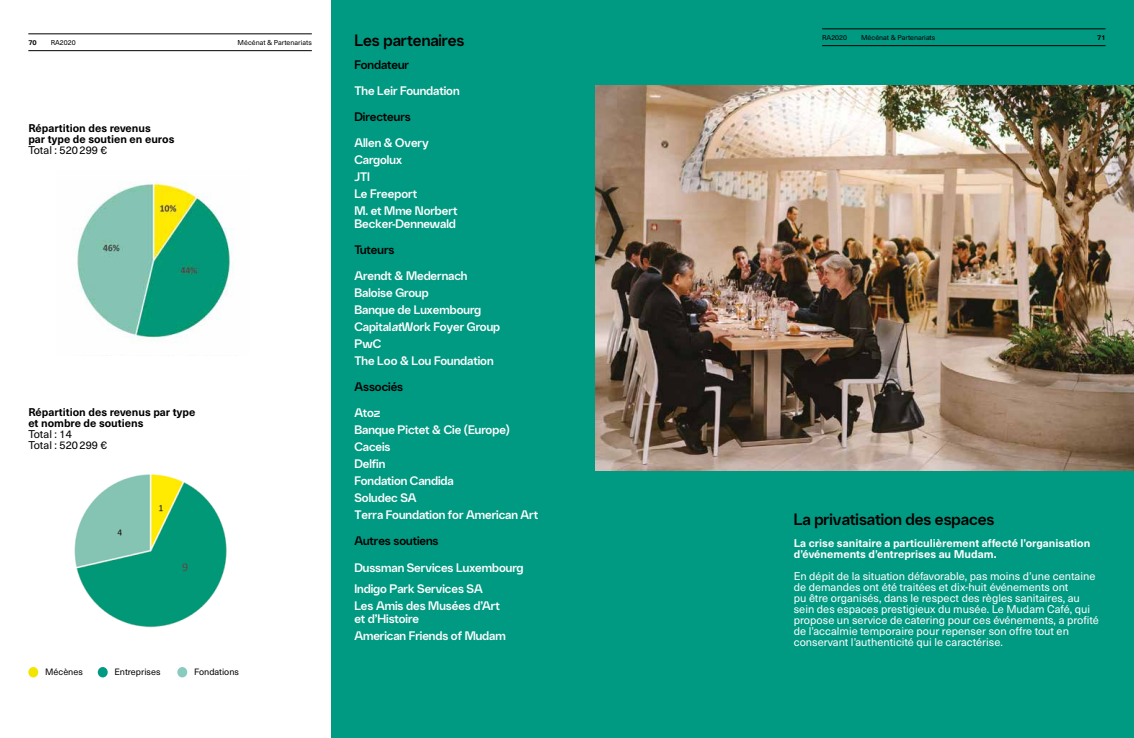
<style>
.page{position:relative;width:1134px;height:738px;background:#fff}
.page>*{position:absolute;margin:0;border:0;box-sizing:border-box;transform-origin:0 0}
.t1{font:500 16px "Mudam";color:#000}
.t2{font:500 12px/17px "Mudam";color:#fff}
.t3{font:500 12px "Mudam";color:#000}
.t4{font:11px/11px "Neue Haas Unica Pro";color:#fff}
.t5{font:700 11px/11px "Neue Haas Unica Pro";color:#000}
.t6{font:700 11px/11px "Neue Haas Unica Pro";color:#fff}
.t7{font:11px/11px "Neue Haas Unica Pro";color:#000}
.t8{font:9px "Neue Haas Unica Pro";color:#000}
.t9{font:7px "Neue Haas Unica Pro";color:#000}
.t10{font:700 7px "Neue Haas Unica Pro";color:#000}
.s1{font-style:italic}
</style>
<div class="page">
<hr style="left:28px;top:34px;width:284px;height:1px;background:#000">
<hr style="left:28px;top:50px;width:284px;height:1px;background:#000">
<img style="left:77px;top:182px;width:157px;height:160px">
<img style="left:74px;top:474px;width:153px;height:154px">
<div style="left:567px;top:0;width:567px;height:737px;background:#009982"></div>
<img style="left:595px;top:85px;width:539px;height:385px">
<hr style="left:822px;top:29px;width:284px;height:1px;background:#000">
<hr style="left:822px;top:45px;width:284px;height:1px;background:#000">
<div style="left:332px;top:0;width:235px;height:737px;background:#009982"></div>
<div style="left:28px;top:666px;width:10px;height:11px;background:#f2e500;border-radius:50%"></div>
<div style="left:98px;top:666px;width:10px;height:11px;background:#009982;border-radius:50%"></div>
<div style="left:177px;top:666px;width:10px;height:11px;background:#8acbc1;border-radius:50%"></div>
<p class="t10" style="left:28px;top:38px;width:10px">70</p>
<p class="t9" style="left:51px;top:38px;width:26px">RA2020</p>
<p class="t9" style="left:238px;top:38px;width:76px">Mécénat &amp; Partenariats</p>
<p class="t5" style="left:28px;top:123px;width:148px">Répartition des revenus<br>par type de soutien en euros</p>
<p class="t7" style="left:28px;top:145px;width:80px">Total : 520299 €</p>
<p class="t5" style="left:28px;top:406px;width:169px">Répartition des revenus par type et nombre de soutiens</p>
<p class="t7" style="left:28px;top:428px;width:80px">Total : 14<br>Total : 520299 €</p>
<p class="t8" style="left:45px;top:666px;width:39px">Mécènes</p>
<p class="t8" style="left:114px;top:666px;width:48px">Entreprises</p>
<p class="t8" style="left:194px;top:666px;width:46px">Fondations</p>
<h1 class="t1" style="left:354px;top:30px;width:112px">Les partenaires</h1>
<p class="t3" style="left:354px;top:57px;width:56px">Fondateur</p>
<p class="t2" style="left:354px;top:81px;width:107px">The Leir Foundation</p>
<p class="t3" style="left:354px;top:109px;width:58px">Directeurs</p>
<p class="t2" style="left:354px;top:134px;width:105px">Allen &amp; Overy<br>Cargolux<br>JTI<br>Le Freeport<br>M. et Mme Norbert</p>
<p class="t2" style="left:354px;top:215px;width:103px">Becker-Dennewald</p>
<p class="t3" style="left:354px;top:242px;width:42px">Tuteurs</p>
<p class="t2" style="left:354px;top:267px;width:147px">Arendt &amp; Medernach<br>Baloise Group<br>Banque de Luxembourg<br>Capital<span class="s1">at</span>Work Foyer Group<br>PwC<br>The Loo &amp; Lou Foundation</p>
<p class="t3" style="left:354px;top:379px;width:50px">Associés</p>
<p class="t2" style="left:354px;top:404px;width:185px">Atoz<br>Banque Pictet &amp; Cie (Europe)<br>Caceis<br>Delfin<br>Fondation Candida<br>Soludec SA<br>Terra Foundation for American Art</p>
<p class="t3" style="left:354px;top:533px;width:86px">Autres soutiens</p>
<p class="t2" style="left:354px;top:556px;width:171px;line-height:21px">Dussman Services Luxembourg<br>Indigo Park Services SA</p>
<p class="t2" style="left:354px;top:598px;width:147px;line-height:13px">Les Amis des Musées d’Art et d’Histoire</p>
<p class="t2" style="left:354px;top:626px;width:153px">American Friends of Mudam</p>
<p class="t9" style="left:822px;top:33px;width:26px">RA2020</p>
<p class="t9" style="left:861px;top:33px;width:76px">Mécénat &amp; Partenariats</p>
<p class="t10" style="left:1097px;top:33px;width:10px">71</p>
<h1 class="t1" style="left:794px;top:509px;width:202px">La privatisation des espaces</h1>
<p class="t6" style="left:794px;top:537px;width:298px">La crise sanitaire a particulièrement affecté l’organisation d’événements d’entreprises au Mudam.</p>
<p class="t4" style="left:794px;top:570px;width:306px">En dépit de la situation défavorable, pas moins d’une centaine de demandes ont été traitées et dix-huit événements ont<br>pu être organisés, dans le respect des règles sanitaires, au sein des espaces prestigieux du musée. Le Mudam Café, qui propose un service de catering pour ces événements, a profité de l’accalmie temporaire pour repenser son offre tout en conservant l’authenticité qui le caractérise.</p>
</div>
